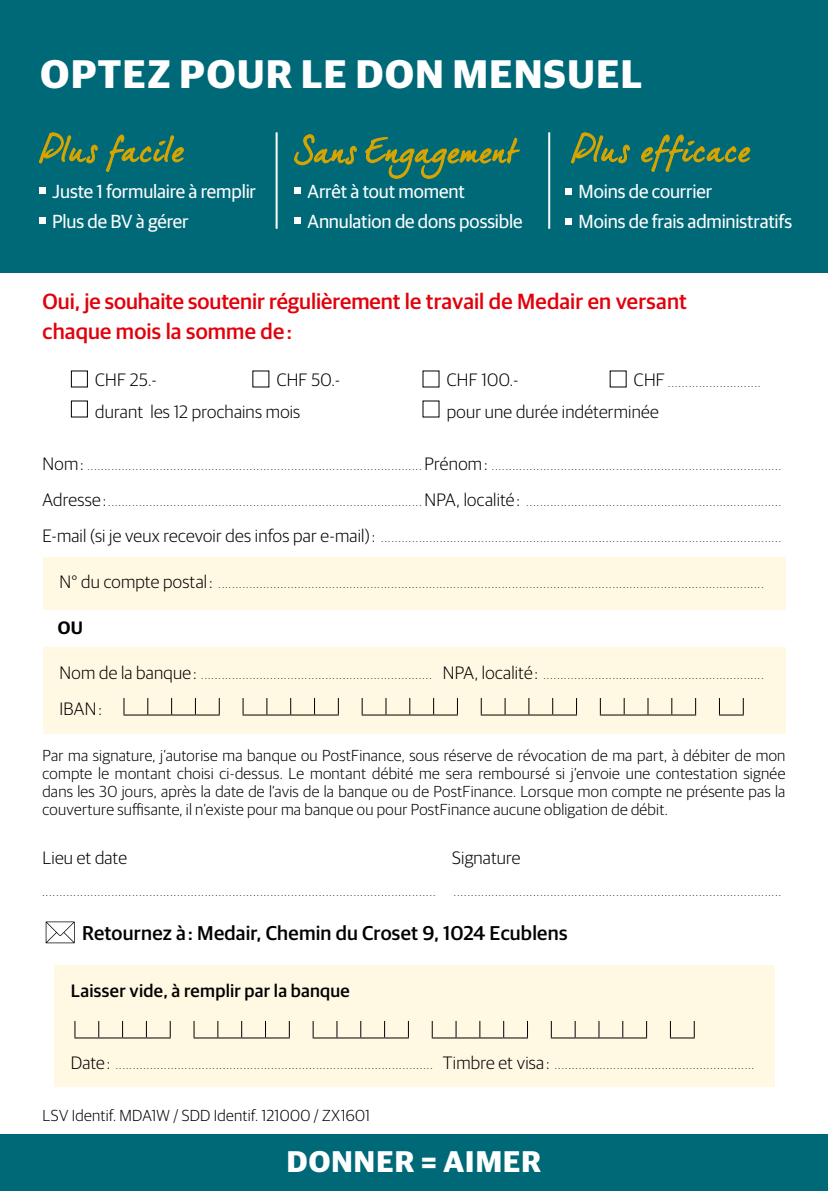
<style>
.page{position:relative;width:828px;height:1191px;background:#fff}
.page>*{position:absolute;margin:0;border:0;box-sizing:border-box;transform-origin:0 0}
.t1{font:700 40px "Guardian Sans";letter-spacing:.04em;color:#fff}
.t2{font:700 30px "Guardian Sans";letter-spacing:.04em;color:#fff}
.t3{font:500 22px/30px "Guardian Sans";color:#e3000b}
.t4{font:500 20px "Guardian Sans";letter-spacing:.01em;color:#000}
.t5{font:19px/30px "Guardian Sans";letter-spacing:-.01em;color:#fff}
.t6{font:300 18px "Guardian Sans";letter-spacing:.01em;color:#000}
.t7{font:500 18px "Guardian Sans";letter-spacing:.015em;color:#000}
.t8{font:600 18px "Guardian Sans";color:#000}
.t9{font:300 16px/18px "Guardian Sans";letter-spacing:.015em;color:#000;text-align:justify}
.t10{font:300 12px "Guardian Sans";color:#000}
.s1{font-size:18px}
</style>
<div class="page">
<div style="left:0;top:1134px;width:828px;height:57px;background:#006978"></div>
<div style="left:0;top:0;width:828px;height:272px;background:#006978"></div>
<svg style="left:294px;top:134px;width:226px;height:45px"></svg>
<div style="left:294px;top:187px;width:7px;height:7px;background:#fff"></div>
<div style="left:294px;top:217px;width:7px;height:7px;background:#fff"></div>
<hr style="left:276px;top:132px;width:2px;height:97px;background:#fff">
<svg style="left:571px;top:132px;width:180px;height:40px"></svg>
<div style="left:565px;top:188px;width:7px;height:6px;background:#fff"></div>
<div style="left:565px;top:218px;width:7px;height:6px;background:#fff"></div>
<hr style="left:548px;top:132px;width:2px;height:97px;background:#fff">
<svg style="left:38px;top:132px;width:146px;height:40px"></svg>
<div style="left:39px;top:187px;width:7px;height:7px;background:#fff"></div>
<div style="left:39px;top:217px;width:7px;height:7px;background:#fff"></div>
<div style="left:71px;top:370px;width:17px;height:17px;border:1px solid #000"></div>
<div style="left:71px;top:400px;width:17px;height:17px;border:1px solid #000"></div>
<svg style="left:46px;top:921px;width:29px;height:22px"></svg>
<div style="left:43px;top:557px;width:742px;height:52px;background:#fff9e3"></div>
<div style="left:43px;top:647px;width:742px;height:86px;background:#fff9e3"></div>
<svg style="left:123px;top:698px;width:97px;height:17px"></svg>
<svg style="left:242px;top:698px;width:97px;height:17px"></svg>
<svg style="left:362px;top:698px;width:96px;height:17px"></svg>
<svg style="left:481px;top:698px;width:96px;height:17px"></svg>
<svg style="left:600px;top:698px;width:96px;height:17px"></svg>
<svg style="left:719px;top:698px;width:25px;height:17px"></svg>
<div style="left:54px;top:965px;width:720px;height:122px;background:#fff9e3"></div>
<svg style="left:74px;top:1021px;width:97px;height:17px"></svg>
<svg style="left:193px;top:1021px;width:97px;height:17px"></svg>
<svg style="left:313px;top:1021px;width:96px;height:17px"></svg>
<svg style="left:432px;top:1021px;width:96px;height:17px"></svg>
<svg style="left:551px;top:1021px;width:96px;height:17px"></svg>
<svg style="left:670px;top:1021px;width:25px;height:17px"></svg>
<h1 class="t1" style="left:41px;top:44px;width:603px">OPTEZ POUR LE DON MENSUEL</h1>
<h3 class="t5" style="left:52px;top:175px;width:205px">Juste 1 formulaire à remplir<br>Plus de BV à gérer</h3>
<h3 class="t5" style="left:307px;top:175px;width:217px">Arrêt à tout moment<br>Annulation de dons possible</h3>
<h3 class="t5" style="left:578px;top:175px;width:215px">Moins de courrier<br>Moins de frais administratifs</h3>
<h3 class="t3" style="left:43px;top:285px;width:646px">Oui, je souhaite soutenir régulièrement le travail de Medair en versant chaque mois la somme de :</h3>
<h3 class="t6" style="left:95px;top:368px;width:63px">CHF 25.-</h3>
<h3 class="t6" style="left:277px;top:368px;width:65px">CHF 50.-</h3>
<h3 class="t6" style="left:447px;top:368px;width:73px">CHF 100.-</h3>
<p class="t10" style="left:634px;top:374px;width:128px"><span class="s1">CHF</span> ...........................</p>
<h3 class="t6" style="left:95px;top:399px;width:207px">durant les 12 prochains mois</h3>
<h3 class="t6" style="left:447px;top:399px;width:213px">pour une durée indéterminée</h3>
<p class="t10" style="left:43px;top:457px;width:740px"><span class="s1">Nom :</span> ................................................................................................. <span class="s1">Prénom :</span> ....................................................................................</p>
<p class="t10" style="left:43px;top:493px;width:740px"><span class="s1">Adresse :</span>........................................................................................... <span class="s1">NPA, localité :</span> ..........................................................................</p>
<p class="t10" style="left:43px;top:529px;width:740px"><span class="s1">E-mail (si je veux recevoir des infos par e-mail) :</span> ....................................................................................................................</p>
<p class="t10" style="left:60px;top:576px;width:705px"><span class="s1">N° du compte postal :</span> ..............................................................................................................................................................</p>
<h3 class="t8" style="left:58px;top:614px;width:27px">OU</h3>
<p class="t10" style="left:60px;top:666px;width:705px"><span class="s1">Nom de la banque :</span> ................................................................... <span class="s1">NPA, localité :</span> ................................................................</p>
<h3 class="t6" style="left:60px;top:696px;width:44px">IBAN :</h3>
<p class="t9" style="left:43px;top:745px;width:744px">Par ma signature, j’autorise ma banque ou PostFinance, sous réserve de révocation de ma part, à débiter de mon compte le montant choisi ci-dessus. Le montant débité me sera remboursé si j’envoie une contestation signée dans les 30 jours, après la date de l’avis de la banque ou de PostFinance. Lorsque mon compte ne présente pas la couverture suffisante, il n’existe pour ma banque ou pour PostFinance aucune obligation de débit.</p>
<h3 class="t6" style="left:43px;top:845px;width:86px">Lieu et date</h3>
<h3 class="t6" style="left:452px;top:845px;width:70px">Signature</h3>
<p class="t10" style="left:43px;top:884px;width:394px">..................................................................................................................</p>
<p class="t10" style="left:454px;top:884px;width:329px">...............................................................................................</p>
<h3 class="t4" style="left:82px;top:918px;width:487px">Retournez à : Medair, Chemin du Croset 9, 1024 Ecublens</h3>
<h3 class="t7" style="left:71px;top:977px;width:280px">Laisser vide, à remplir par la banque</h3>
<p class="t10" style="left:71px;top:1056px;width:685px"><span class="s1">Date :</span> ............................................................................................ <span class="s1">Timbre et visa :</span> ..........................................................</p>
<h3 class="t9" style="left:43px;top:1105px;width:329px">LSV Identif. MDA1W / SDD Identif. 121000 / ZX1601</h3>
<h2 class="t2" style="left:287px;top:1139px;width:256px">DONNER = AIMER</h2>
</div>
